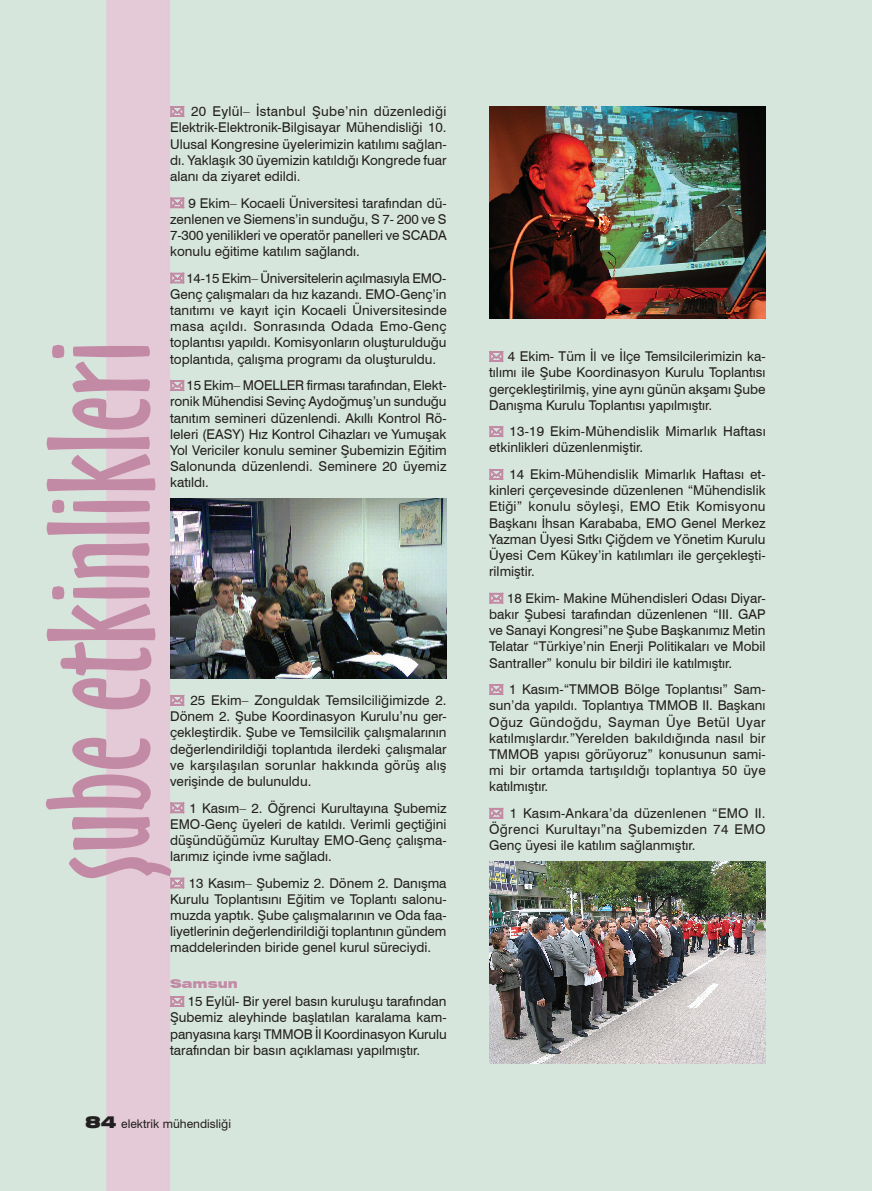
<style>
.page{position:relative;width:872px;height:1191px;background:#d7e6dc}
.page>*{position:absolute;margin:0;border:0;box-sizing:border-box;transform-origin:0 0}
.t1{font:135px "Oz Handicraft BT";color:#c38aa5}
.Paragraph_Style_Body{font:13.5px/16.2px "Swiss 721 BT";color:#231f20;text-align:justify}
.t2{font:12px "Swiss 721 BT";color:#231f20}
.Paragraph_Style_Subhead1{font:900 expanded 12px "Swiss 721 BT";color:#c38aa5}
.s1{font-weight:900;font-stretch:expanded;font-size:16.5px}
</style>
<div class="page">
<div style="left:107px;top:1px;width:62px;height:1189px;background:#e4cad6"></div>
<div style="left:106px;top:0;width:64px;height:1191px;border:2px solid #e4cad6"></div>
<svg style="left:168px;top:104px;width:17px;height:15px"></svg>
<svg style="left:168px;top:195px;width:17px;height:16px"></svg>
<svg style="left:168px;top:270px;width:17px;height:16px"></svg>
<svg style="left:168px;top:378px;width:17px;height:15px"></svg>
<img style="left:170px;top:498px;width:276px;height:180px">
<svg style="left:168px;top:692px;width:17px;height:16px"></svg>
<svg style="left:168px;top:800px;width:17px;height:15px"></svg>
<svg style="left:168px;top:875px;width:17px;height:15px"></svg>
<svg style="left:168px;top:993px;width:17px;height:16px"></svg>
<img style="left:489px;top:106px;width:276px;height:212px">
<svg style="left:489px;top:351px;width:15px;height:11px"></svg>
<svg style="left:489px;top:426px;width:15px;height:12px"></svg>
<svg style="left:489px;top:468px;width:15px;height:12px"></svg>
<svg style="left:489px;top:592px;width:15px;height:12px"></svg>
<svg style="left:489px;top:684px;width:15px;height:11px"></svg>
<svg style="left:489px;top:807px;width:15px;height:12px"></svg>
<img style="left:489px;top:861px;width:276px;height:202px">
<p class="Paragraph_Style_Body" style="left:170px;top:103px;width:278px;text-indent:21px">20 Eylül– İstanbul Şube’nin düzenlediği Elektrik-Elektronik-Bilgisayar Mühendisliği 10.<br>Ulusal Kongresine üyelerimizin katılımı sağlan&shy;dı. Yaklaşık 30 üyemizin katıldığı Kongrede fuar alanı da ziyaret edildi.</p>
<p class="Paragraph_Style_Body" style="left:170px;top:194px;width:278px;text-indent:18px">9 Ekim– Kocaeli Üniversitesi tarafından dü&shy;zenlenen ve Siemens’in sunduğu, S 7- 200 ve S 7-300 yenilikleri ve operatör panelleri ve SCADA konulu eğitime katılım sağlandı.</p>
<p class="Paragraph_Style_Body" style="left:170px;top:270px;width:278px;text-indent:16px">14-15 Ekim– Üniversitelerin açılmasıyla EMO-Genç çalışmaları da hız kazandı. EMO-Genç’in tanıtımı ve kayıt için Kocaeli Üniversitesinde masa açıldı. Sonrasında Odada Emo-Genç toplantısı yapıldı. Komisyonların oluşturulduğu toplantıda, çalışma programı da oluşturuldu.</p>
<p class="Paragraph_Style_Body" style="left:170px;top:377px;width:278px;text-indent:16px">15 Ekim– MOELLER firması tarafından, Elekt&shy;ronik Mühendisi Sevinç Aydoğmuş’un sunduğu tanıtım semineri düzenlendi. Akıllı Kontrol Rö&shy;leleri (EASY) Hız Kontrol Cihazları ve Yumuşak Yol Vericiler konulu seminer Şubemizin Eğitim Salonunda düzenlendi. Seminere 20 üyemiz katıldı.</p>
<h1 class="t1" style="left:22px;top:880px;width:541px;rotate:-90deg">şube etkinlikleri</h1>
<p class="Paragraph_Style_Body" style="left:170px;top:692px;width:278px;text-indent:20px">25 Ekim– Zonguldak Temsilciliğimizde 2.<br>Dönem 2. Şube Koordinasyon Kurulu’nu ger&shy;çekleştirdik. Şube ve Temsilcilik çalışmalarının değerlendirildiği toplantıda ilerdeki çalışmalar ve karşılaşılan sorunlar hakkında görüş alış verişinde de bulunuldu.</p>
<p class="Paragraph_Style_Body" style="left:170px;top:799px;width:278px;text-indent:19px">1 Kasım– 2. Öğrenci Kurultayına Şubemiz EMO-Genç üyeleri de katıldı. Verimli geçtiğini düşündüğümüz Kurultay EMO-Genç çalışma&shy;larımız içinde ivme sağladı.</p>
<p class="Paragraph_Style_Body" style="left:170px;top:874px;width:278px;text-indent:19px">13 Kasım– Şubemiz 2. Dönem 2. Danışma Kurulu Toplantısını Eğitim ve Toplantı salonu&shy;muzda yaptık. Şube çalışmalarının ve Oda faa&shy;liyetlerinin değerlendirildiği toplantının gündem maddelerinden biride genel kurul süreciydi.</p>
<p class="Paragraph_Style_Subhead1" style="left:170px;top:976px;width:69px">Samsun</p>
<p class="Paragraph_Style_Body" style="left:170px;top:993px;width:278px;text-indent:18px">15 Eylül- Bir yerel basın kuruluşu tarafından Şubemiz aleyhinde başlatılan karalama kam&shy;panyasına karşı TMMOB İl Koordinasyon Kurulu tarafından bir basın açıklaması yapılmıştır.</p>
<p class="t2" style="left:85px;top:1116px;width:147px"><span class="s1">84</span> elektrik mühendisliği</p>
<p class="Paragraph_Style_Body" style="left:489px;top:348px;width:278px;text-indent:19px">4 Ekim- Tüm İl ve İlçe Temsilcilerimizin ka&shy;tılımı ile Şube Koordinasyon Kurulu Toplantısı gerçekleştirilmiş, yine aynı günün akşamı Şube Danışma Kurulu Toplantısı yapılmıştır.</p>
<p class="Paragraph_Style_Body" style="left:489px;top:423px;width:278px;text-indent:20px">13-19 Ekim-Mühendislik Mimarlık Haftası etkinlikleri düzenlenmiştir.</p>
<p class="Paragraph_Style_Body" style="left:489px;top:466px;width:278px;text-indent:20px">14 Ekim-Mühendislik Mimarlık Haftası et&shy;kinleri çerçevesinde düzenlenen “Mühendislik Etiği” konulu söyleşi, EMO Etik Komisyonu Başkanı İhsan Karababa, EMO Genel Merkez Yazman Üyesi Sıtkı Çiğdem ve Yönetim Kurulu Üyesi Cem Kükey’in katılımları ile gerçekleşti&shy;rilmiştir.</p>
<p class="Paragraph_Style_Body" style="left:489px;top:590px;width:278px;text-indent:18px">18 Ekim- Makine Mühendisleri Odası Diyar&shy;bakır Şubesi tarafından düzenlenen “III. GAP ve Sanayi Kongresi”ne Şube Başkanımız Metin Telatar “Türkiye’nin Enerji Politikaları ve Mobil Santraller” konulu bir bildiri ile katılmıştır.</p>
<p class="Paragraph_Style_Body" style="left:489px;top:681px;width:278px;text-indent:20px">1 Kasım-“TMMOB Bölge Toplantısı” Sam&shy;sun’da yapıldı. Toplantıya TMMOB II. Başkanı Oğuz Gündoğdu, Sayman Üye Betül Uyar katılmışlardır.”Yerelden bakıldığında nasıl bir TMMOB yapısı görüyoruz” konusunun sami&shy;mi bir ortamda tartışıldığı toplantıya 50 üye katılmıştır.</p>
<p class="Paragraph_Style_Body" style="left:489px;top:805px;width:278px;text-indent:21px">1 Kasım-Ankara’da düzenlenen “EMO II.<br>Öğrenci Kurultayı”na Şubemizden 74 EMO Genç üyesi ile katılım sağlanmıştır.</p>
</div>
